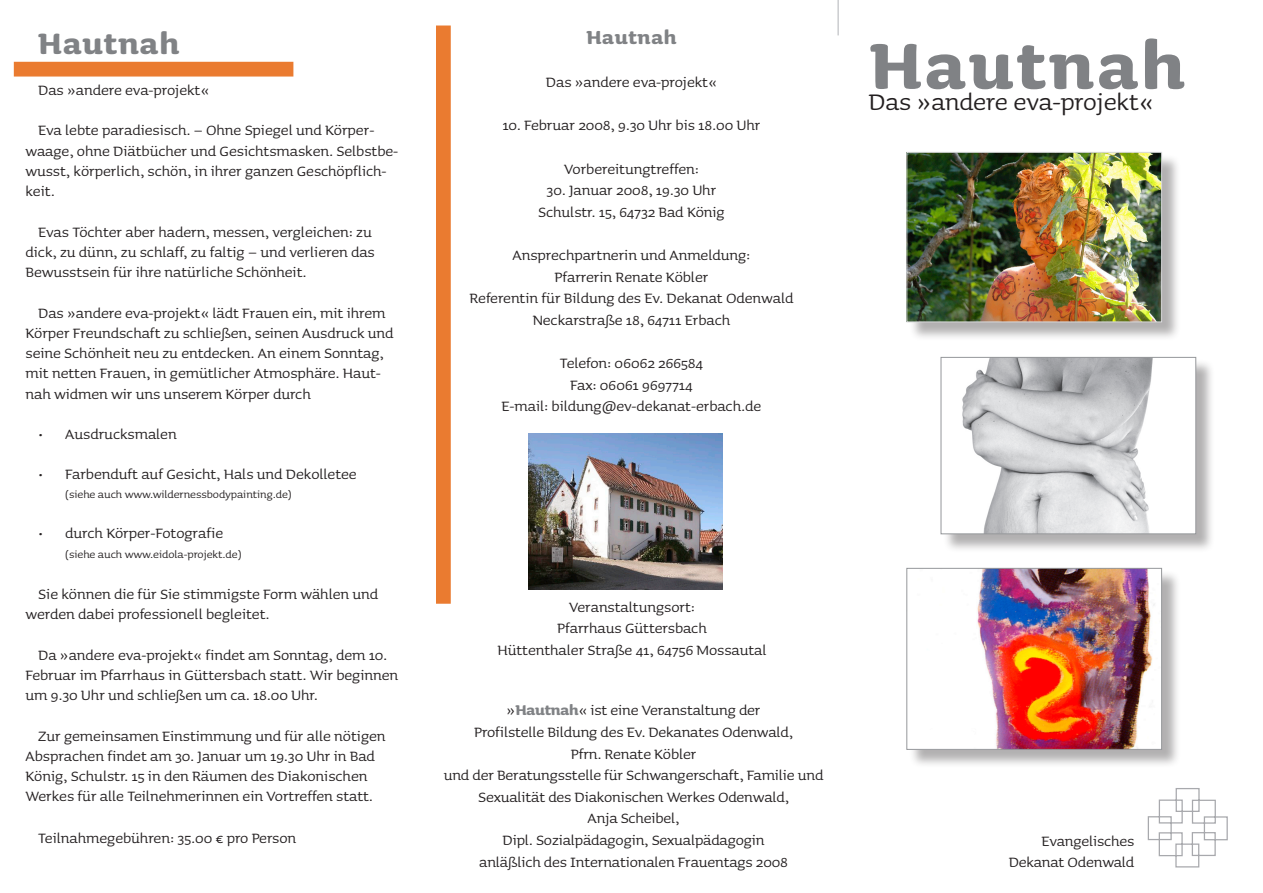
<style>
.page{position:relative;width:1263px;height:893px;background:#fff}
.page>*{position:absolute;margin:0;border:0;box-sizing:border-box;transform-origin:0 0}
.t1{font:700 82.5px "Sauna";letter-spacing:.04em;color:#808285}
.t2{font:700 37.5px "Sauna";letter-spacing:.03em;color:#808285}
.t3{font:30px "Sauna";letter-spacing:-.005em;color:#231f20}
.t4{font:700 24px "Sauna";letter-spacing:.03em;color:#808285}
.t5{font:18px/21.6px "Sauna";letter-spacing:-.005em;color:#231f20}
.t6{font:13.5px "Sauna";letter-spacing:-.005em;color:#231f20}
.s1{font-weight:700;color:#808285}
</style>
<div class="page">
<div style="left:14px;top:62px;width:279px;height:15px;background:#ea7b30;border:2px solid #ea7b30"></div>
<img style="left:528px;top:433px;width:194px;height:157px">
<div style="left:908px;top:154px;width:278px;height:191px;background:#231f20;opacity:.35"></div>
<img style="left:909px;top:154px;width:251px;height:166px">
<div style="left:907px;top:152px;width:255px;height:170px;border:1px solid #d8d9db"></div>
<div style="left:942px;top:359px;width:278px;height:199px;background:#231f20;opacity:.35"></div>
<img style="left:943px;top:359px;width:251px;height:173px">
<div style="left:941px;top:357px;width:255px;height:177px;border:1px solid #95979a"></div>
<hr style="left:838px;top:0;width:1px;height:35px;background:#b2b3b7">
<div style="left:436px;top:26px;width:15px;height:578px;background:#ea7b30;border:2px solid #ea7b30"></div>
<div style="left:908px;top:570px;width:278px;height:203px;background:#231f20;opacity:.35"></div>
<img style="left:909px;top:570px;width:251px;height:178px">
<div style="left:907px;top:568px;width:255px;height:182px;border:1px solid #95979a"></div>
<svg style="left:1147px;top:788px;width:81px;height:80px"></svg>
<h2 class="t2" style="left:38px;top:24px;width:143px">Hautnah</h2>
<p class="t5" style="left:38px;top:79px;width:173px">Das »andere eva-projekt«</p>
<p class="t5" style="left:26px;top:120px;width:374px;line-height:20.2px;text-indent:13px">Eva lebte paradiesisch. – Ohne Spiegel und Körper&shy;waage, ohne Diätbücher und Gesichtsmasken. Selbstbe&shy;wusst, körperlich, schön, in ihrer ganzen Geschöpflich&shy;keit.</p>
<p class="t5" style="left:26px;top:222px;width:351px;line-height:20.2px;text-indent:13px">Evas Töchter aber hadern, messen, vergleichen: zu dick, zu dünn, zu schlaff, zu faltig – und verlieren das<br>Bewusstsein für ihre natürliche Schönheit.</p>
<p class="t5" style="left:26px;top:303px;width:370px;line-height:20.2px;text-indent:13px">Das »andere eva-projekt« lädt Frauen ein, mit ihrem Körper Freundschaft zu schließen, seinen Ausdruck und seine Schönheit neu zu entdecken. An einem Sonntag, mit netten Frauen, in gemütlicher Atmosphäre. Haut&shy;nah widmen wir uns unserem Körper durch</p>
<p class="t5" style="left:38px;top:423px;width:140px">• Ausdrucksmalen</p>
<p class="t5" style="left:38px;top:463px;width:320px">• Farbenduft auf Gesicht, Hals und Dekolletee</p>
<p class="t6" style="left:65px;top:487px;width:228px">(siehe auch www.wildernessbodypainting.de)</p>
<p class="t5" style="left:38px;top:522px;width:186px">• durch Körper-Fotografie</p>
<p class="t6" style="left:65px;top:547px;width:178px">(siehe auch www.eidola-projekt.de)</p>
<p class="t5" style="left:26px;top:584px;width:354px;line-height:20.2px;text-indent:13px">Sie können die für Sie stimmigste Form wählen und werden dabei professionell begleitet.</p>
<p class="t5" style="left:26px;top:645px;width:374px;line-height:20.2px;text-indent:13px">Da »andere eva-projekt« findet am Sonntag, dem 10.<br>Februar im Pfarrhaus in Güttersbach statt. Wir beginnen um 9.30 Uhr und schließen um ca. 18.00 Uhr.</p>
<p class="t5" style="left:26px;top:726px;width:362px;line-height:20.2px;text-indent:13px">Zur gemeinsamen Einstimmung und für alle nötigen Absprachen findet am 30. Januar um 19.30 Uhr in Bad König, Schulstr. 15 in den Räumen des Diakonischen Werkes für alle Teilnehmerinnen ein Vortreffen statt.</p>
<p class="t5" style="left:38px;top:827px;width:260px">Teilnahmegebühren: 35.00 € pro Person</p>
<h3 class="t4" style="left:586px;top:24px;width:92px">Hautnah</h3>
<p class="t5" style="left:546px;top:71px;width:173px">Das »andere eva-projekt«</p>
<p class="t5" style="left:502px;top:115px;width:260px">10. Februar 2008, 9.30 Uhr bis 18.00 Uhr</p>
<p class="t5" style="left:564px;top:158px;width:136px">Vorbereitungtreffen:</p>
<p class="t5" style="left:538px;top:179px;width:188px;text-align:center">30. Januar 2008, 19.30 Uhr<br>Schulstr. 15, 64732 Bad König</p>
<p class="t5" style="left:469px;top:244px;width:326px;text-align:center">Ansprechpartnerin und Anmeldung:<br>Pfarrerin Renate Köbler<br>Referentin für Bildung des Ev. Dekanat Odenwald Neckarstraße 18, 64711 Erbach</p>
<p class="t5" style="left:502px;top:352px;width:261px;text-align:center">Telefon: 06062 266584<br>Fax: 06061 9697714<br>E-mail: bildung@ev-dekanat-erbach.de</p>
<h1 class="t1" style="left:870px;top:22px;width:317px">Hautnah</h1>
<h3 class="t3" style="left:868px;top:86px;width:287px">Das »andere eva-projekt«</h3>
<p class="t5" style="left:497px;top:596px;width:271px;text-align:center">Veranstaltungsort:<br>Pfarrhaus Güttersbach<br>Hüttenthaler Straße 41, 64756 Mossautal</p>
<p class="t5" style="left:444px;top:700px;width:381px;text-align:center">»<span class="s1">Hautnah</span>« ist eine Veranstaltung der<br>Profilstelle Bildung des Ev. Dekanates Odenwald,<br>Pfrn. Renate Köbler<br>und der Beratungsstelle für Schwangerschaft, Familie und Sexualität des Diakonischen Werkes Odenwald,<br>Anja Scheibel,<br>Dipl. Sozialpädagogin, Sexualpädagogin<br>anläßlich des Internationalen Frauentags 2008</p>
<p class="t5" style="left:1009px;top:830px;width:127px;text-align:right">Evangelisches<br>Dekanat Odenwald</p>
</div>
